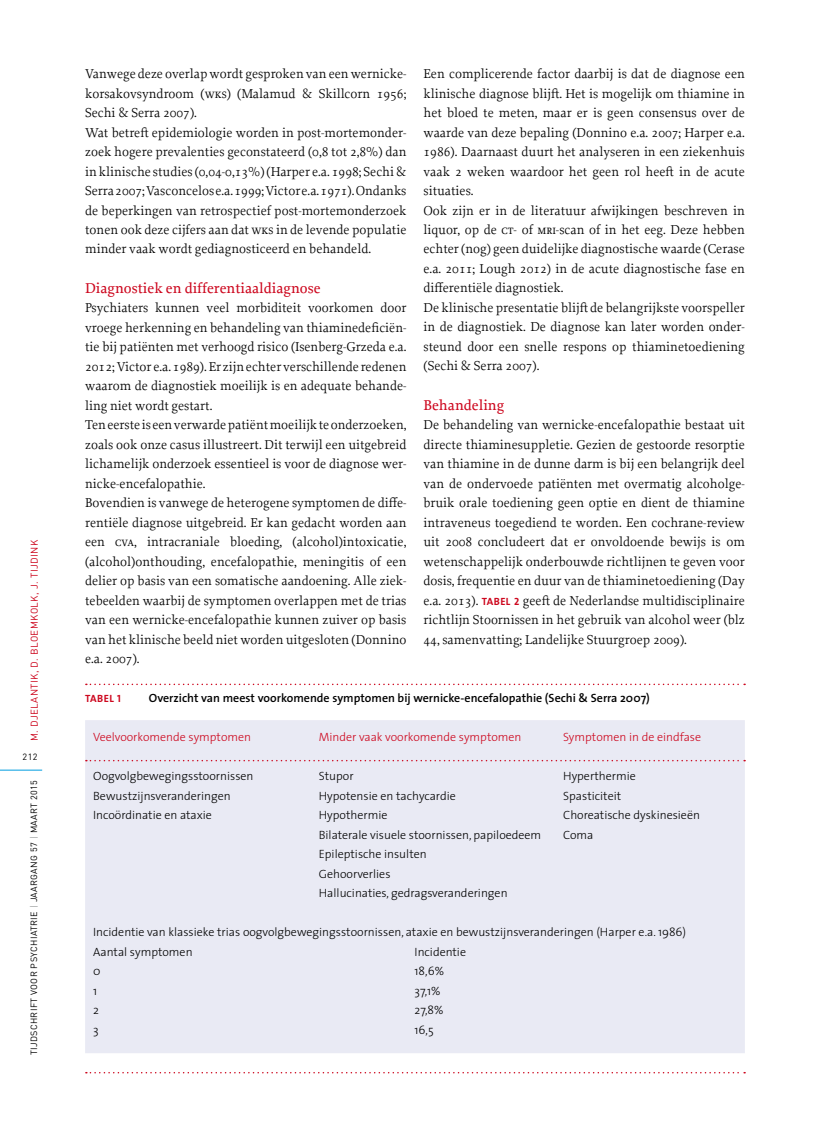
<style>
.page{position:relative;width:830px;height:1127px;background:#fff}
.page>*{position:absolute;margin:0;border:0;box-sizing:border-box;transform-origin:0 0}
.t1{font:500 15px "Proforma";color:#cd071e}
.t2{font:13.5px/19.5px "Proforma";color:#000}
.t3{font:300 12px/19.5px "The Sans";color:#000}
.t4{font:600 12px "The Sans";color:#000}
.t5{font:300 12px "The Sans";color:#cd071e}
.t6{font:10.5px "The Sans Bold Caps";letter-spacing:.04em;color:#cd071e}
.t7{font:9.75px "DIN";letter-spacing:.04em;color:#cd071e}
.t8{font:9px "DIN";letter-spacing:.04em;color:#000}
.s1{color:#9c9e9f}
.s2{font-family:"Proforma Book SC"}
.s3{font-family:"The Sans Bold Caps";font-size:10.5px;color:#cd071e}
</style>
<div class="page">
<hr style="left:0;top:770px;width:42px;height:1px;background:#009ee0">
<div style="left:85px;top:720px;width:659px;height:333px;background:#e9eaf4"></div>
<svg style="left:86px;top:683px;width:658px;height:2px"></svg>
<svg style="left:86px;top:1072px;width:658px;height:1px"></svg>
<svg style="left:86px;top:760px;width:658px;height:1px"></svg>
<p class="t7" style="left:28px;top:741px;width:203px;rotate:-90deg">M. DJELANTIK, D. BLOEMKOLK, J. TIJDINK</p>
<p class="t8" style="left:23px;top:751px;width:16px">212</p>
<p class="t8" style="left:28px;top:1055px;width:277px;rotate:-90deg">TIJDSCHRIFT VOOR PSYCHIATRIE <span class="s1">|</span> JAARGANG 57 <span class="s1">|</span> MAART 2015</p>
<p class="t2" style="left:423px;top:64px;width:323px">Een complicerende factor daarbij is dat de diagnose een klinische diagnose blijft. Het is mogelijk om thiamine in het bloed te meten, maar er is geen consensus over de waarde van deze bepaling (Donnino e.a. 2007; Harper e.a.<br>1986). Daarnaast duurt het analyseren in een ziekenhuis vaak 2 weken waardoor het geen rol heeft in de acute situaties.<br>Ook zijn er in de literatuur afwijkingen beschreven in liquor, op de <span class="s2">ct</span>- of <span class="s2">mri</span>-scan of in het eeg. Deze hebben echter (nog) geen duidelijke diagnostische waarde (Cerase e.a. 2011; Lough 2012) in de acute diagnostische fase en differentiële diagnostiek.<br>De klinische presentatie blijft de belangrijkste voorspeller in de diagnostiek. De diagnose kan later worden onder&shy;steund door een snelle respons op thiaminetoediening (Sechi &amp; Serra 2007).</p>
<p class="t1" style="left:423px;top:395px;width:82px">Behandeling</p>
<p class="t2" style="left:423px;top:415px;width:323px;text-align:justify">De behandeling van wernicke-encefalopathie bestaat uit directe thiaminesuppletie. Gezien de gestoorde resorptie van thiamine in de dunne darm is bij een belangrijk deel van de ondervoede patiënten met overmatig alcoholge&shy;bruik orale toediening geen optie en dient de thiamine intraveneus toegediend te worden. Een cochrane-review uit 2008 concludeert dat er onvoldoende bewijs is om wetenschappelijk onderbouwde richtlijnen te geven voor dosis, frequentie en duur van de thiaminetoediening (Day e.a. 2013). <span class="s3">TABEL 2</span> geeft de Nederlandse multidisciplinaire richtlijn Stoornissen in het gebruik van alcohol weer (blz 44, samenvatting; Landelijke Stuurgroep 2009).</p>
<p class="t2" style="left:85px;top:64px;width:323px">Vanwege deze overlap wordt gesproken van een wernicke&shy;korsakovsyndroom (<span class="s2">wks</span>) (Malamud &amp; Skillcorn 1956; Sechi &amp; Serra 2007).<br>Wat betreft epidemiologie worden in post-mortemonder&shy;zoek hogere prevalenties geconstateerd (0,8 tot 2,8%) dan in klinische studies (0,04-0,13%) (Harper e.a. 1998; Sechi &amp; Serra 2007; Vasconcelose.a. 1999; Victore.a. 1971). Ondanks de beperkingen van retrospectief post-mortemonderzoek tonen ook deze cijfers aan dat <span class="s2">wks</span> in de levende populatie minder vaak wordt gediagnosticeerd en behandeld.</p>
<p class="t1" style="left:85px;top:278px;width:237px">Diagnostiek en differentiaaldiagnose</p>
<p class="t2" style="left:85px;top:298px;width:323px">Psychiaters kunnen veel morbiditeit voorkomen door vroege herkenning en behandeling van thiaminedeficiën&shy;tie bij patiënten met verhoogd risico (Isenberg-Grzeda e.a.<br>2012; Victor e.a. 1989). Er zijn echter verschillende redenen waarom de diagnostiek moeilijk is en adequate behande&shy;ling niet wordt gestart.<br>Ten eerste is een verwarde patiënt moeilijk te onderzoeken, zoals ook onze casus illustreert. Dit terwijl een uitgebreid lichamelijk onderzoek essentieel is voor de diagnose wer&shy;nicke-encefalopathie.<br>Bovendien is vanwege de heterogene symptomen de diffe&shy;rentiële diagnose uitgebreid. Er kan gedacht worden aan een <span class="s2">cva</span>, intracraniale bloeding, (alcohol)intoxicatie, (alcohol)onthouding, encefalopathie, meningitis of een delier op basis van een somatische aandoening. Alle ziek&shy;tebeelden waarbij de symptomen overlappen met de trias van een wernicke-encefalopathie kunnen zuiver op basis van het klinische beeld niet worden uitgesloten (Donnino e.a. 2007).</p>
<p class="t6" style="left:85px;top:690px;width:37px">TABEL 1</p>
<p class="t4" style="left:149px;top:688px;width:502px">Overzicht van meest voorkomende symptomen bij wernicke-encefalopathie (Sechi &amp; Serra 2007)</p>
<p class="t5" style="left:93px;top:727px;width:159px">Veelvoorkomende symptomen</p>
<p class="t5" style="left:318px;top:727px;width:204px">Minder vaak voorkomende symptomen</p>
<p class="t5" style="left:563px;top:727px;width:139px">Symptomen in de eindfase</p>
<p class="t3" style="left:93px;top:766px;width:162px">Oogvolgbewegingsstoornissen</p>
<p class="t3" style="left:318px;top:766px;width:36px">Stupor</p>
<p class="t3" style="left:563px;top:766px;width:74px">Hyperthermie</p>
<p class="t3" style="left:93px;top:785px;width:139px">Bewustzijnsveranderingen</p>
<p class="t3" style="left:318px;top:785px;width:138px">Hypotensie en tachycardie</p>
<p class="t3" style="left:563px;top:785px;width:59px">Spasticiteit</p>
<p class="t3" style="left:93px;top:805px;width:120px">Incoördinatie en ataxie</p>
<p class="t3" style="left:318px;top:805px;width:70px">Hypothermie</p>
<p class="t3" style="left:563px;top:805px;width:138px">Choreatische dyskinesieën</p>
<p class="t3" style="left:318px;top:824px;width:224px">Bilaterale visuele stoornissen, papiloedeem</p>
<p class="t3" style="left:563px;top:824px;width:32px">Coma</p>
<p class="t3" style="left:318px;top:844px;width:190px">Epileptische insulten<br>Gehoorverlies<br>Hallucinaties, gedragsveranderingen</p>
<p class="t3" style="left:93px;top:922px;width:594px">Incidentie van klassieke trias oogvolgbewegingsstoornissen, ataxie en bewustzijnsveranderingen (Harper e.a. 1986)<br>Aantal symptomen</p>
<p class="t3" style="left:414px;top:941px;width:53px">Incidentie</p>
<p class="t3" style="left:93px;top:961px;width:9px">0</p>
<p class="t3" style="left:414px;top:961px;width:31px">18,6%</p>
<p class="t3" style="left:93px;top:980px;width:6px">1</p>
<p class="t3" style="left:414px;top:980px;width:28px">37,1%</p>
<p class="t3" style="left:93px;top:1000px;width:7px">2</p>
<p class="t3" style="left:414px;top:1000px;width:30px">27,8%</p>
<p class="t3" style="left:93px;top:1019px;width:7px">3</p>
<p class="t3" style="left:414px;top:1019px;width:21px">16,5</p>
</div>
